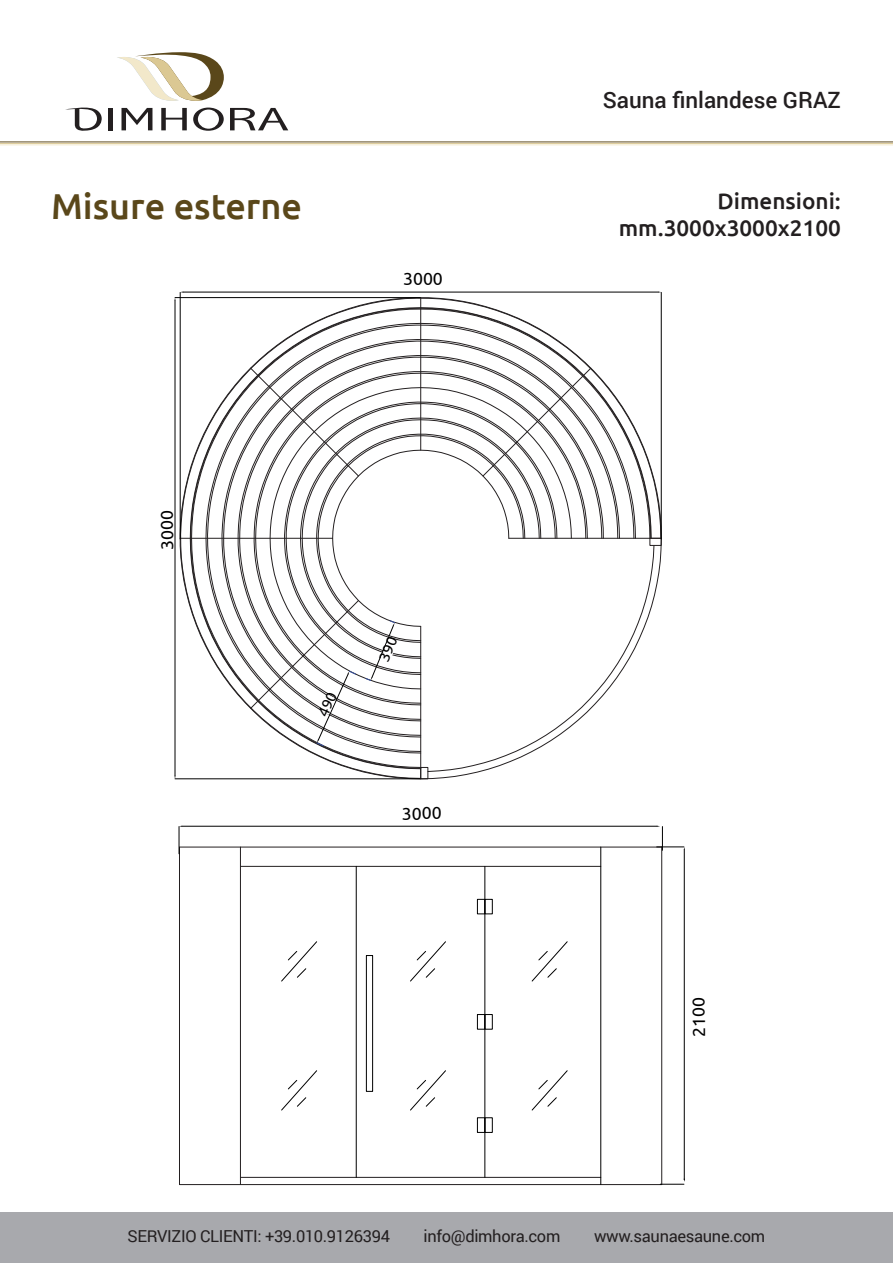
<style>
.page{position:relative;width:893px;height:1263px;background:#fff}
.page>*{position:absolute;margin:0;border:0;box-sizing:border-box;transform-origin:0 0}
.t1{font:500 36px "Ubuntu";color:#5a471a}
.t2{font:500 22.5px "Ubuntu";color:#231f20}
.t3{font:500 22.5px "Roboto";color:#231f20}
.t4{font:17.7px "Ubuntu";color:#000}
.t5{font:16.5px "Roboto";letter-spacing:-.02em;color:#231f20}
</style>
<div class="page">
<div style="left:0;top:1212px;width:893px;height:51px;background:#a8a9ad"></div>
<hr style="left:0;top:142px;width:893px;height:1px;background:#5a471a">
<hr style="left:0;top:143px;width:893px;height:1px;background:#dbc893">
<hr style="left:0;top:144px;width:893px;height:1px;background:#f2e8ca">
<svg style="left:193px;top:108px;width:31px;height:23px"></svg>
<svg style="left:65px;top:107px;width:37px;height:24px"></svg>
<svg style="left:230px;top:108px;width:58px;height:22px"></svg>
<div style="left:108px;top:108px;width:5px;height:22px;background:#231f20"></div>
<svg style="left:161px;top:108px;width:26px;height:22px"></svg>
<svg style="left:121px;top:108px;width:31px;height:22px"></svg>
<svg style="left:117px;top:52px;width:107px;height:49px"></svg>
<svg style="left:180px;top:297px;width:481px;height:481px"></svg>
<svg style="left:191px;top:308px;width:460px;height:460px"></svg>
<svg style="left:205px;top:323px;width:431px;height:431px"></svg>
<hr style="left:180px;top:538px;width:153px;height:1px;background:#231f20">
<hr style="left:420px;top:298px;width:1px;height:152px;background:#231f20">
<svg style="left:420px;top:537px;width:242px;height:243px"></svg>
<svg style="left:427px;top:544px;width:228px;height:228px"></svg>
<div style="left:420px;top:767px;width:8px;height:12px;border:1px solid #231f20"></div>
<div style="left:649px;top:538px;width:13px;height:8px;border:1px solid #231f20"></div>
<hr style="left:180px;top:292px;width:1px;height:247px;background:#000">
<hr style="left:661px;top:292px;width:1px;height:247px;background:#000">
<hr style="left:183px;top:292px;width:475px;height:1px;background:#000">
<hr style="left:175px;top:297px;width:245px;height:1px;background:#000">
<hr style="left:175px;top:778px;width:245px;height:1px;background:#000">
<hr style="left:175px;top:301px;width:1px;height:474px;background:#000">
<svg style="left:174px;top:291px;width:9px;height:10px"></svg>
<svg style="left:179px;top:846px;width:484px;height:339px"></svg>
<hr style="left:240px;top:1177px;width:361px;height:1px;background:#231f20">
<hr style="left:661px;top:847px;width:1px;height:337px;background:#231f20">
<hr style="left:179px;top:847px;width:483px;height:1px;background:#231f20">
<hr style="left:240px;top:866px;width:361px;height:1px;background:#231f20">
<hr style="left:600px;top:847px;width:1px;height:337px;background:#000">
<div style="left:477px;top:899px;width:8px;height:15px;border:1px solid #000"></div>
<div style="left:484px;top:899px;width:9px;height:15px;border:1px solid #000"></div>
<hr style="left:484px;top:866px;width:1px;height:311px;background:#000">
<hr style="left:356px;top:866px;width:1px;height:311px;background:#000">
<div style="left:477px;top:1014px;width:8px;height:15px;border:1px solid #000"></div>
<div style="left:484px;top:1014px;width:9px;height:15px;border:1px solid #000"></div>
<div style="left:477px;top:1117px;width:8px;height:16px;border:1px solid #000"></div>
<div style="left:484px;top:1117px;width:9px;height:16px;border:1px solid #000"></div>
<div style="left:366px;top:955px;width:7px;height:137px;border:1px solid #000"></div>
<svg style="left:409px;top:940px;width:38px;height:42px"></svg>
<svg style="left:409px;top:1069px;width:38px;height:42px"></svg>
<svg style="left:531px;top:940px;width:37px;height:42px"></svg>
<svg style="left:531px;top:1069px;width:37px;height:42px"></svg>
<svg style="left:280px;top:940px;width:38px;height:42px"></svg>
<svg style="left:280px;top:1069px;width:38px;height:42px"></svg>
<hr style="left:182px;top:826px;width:475px;height:1px;background:#000">
<svg style="left:179px;top:826px;width:3px;height:28px"></svg>
<hr style="left:684px;top:850px;width:1px;height:330px;background:#000">
<svg style="left:657px;top:826px;width:28px;height:24px"></svg>
<svg style="left:660px;top:1179px;width:25px;height:6px"></svg>
<svg style="left:249px;top:367px;width:343px;height:379px"></svg>
<p class="t1" style="left:51px;top:183px;width:253px">Misure esterne</p>
<p class="t4" style="left:156px;top:550px;width:41px;rotate:-90deg">3000</p>
<p class="t4" style="left:403px;top:268px;width:41px">3000</p>
<p class="t4" style="left:402px;top:802px;width:41px">3000</p>
<p class="t3" style="left:603px;top:84px;width:240px">Sauna finlandese GRAZ</p>
<p class="t2" style="left:718px;top:187px;width:125px">Dimensioni:</p>
<p class="t2" style="left:619px;top:214px;width:224px">mm.3000x3000x2100</p>
<p class="t4" style="left:688px;top:1037px;width:41px;rotate:-90deg">2100</p>
<p class="t5" style="left:127px;top:1224px;width:264px">SERVIZIO CLIENTI: +39.010.9126394</p>
<p class="t5" style="left:424px;top:1224px;width:138px">info@dimhora.com</p>
<p class="t5" style="left:594px;top:1224px;width:173px">www.saunaesaune.com</p>
</div>
